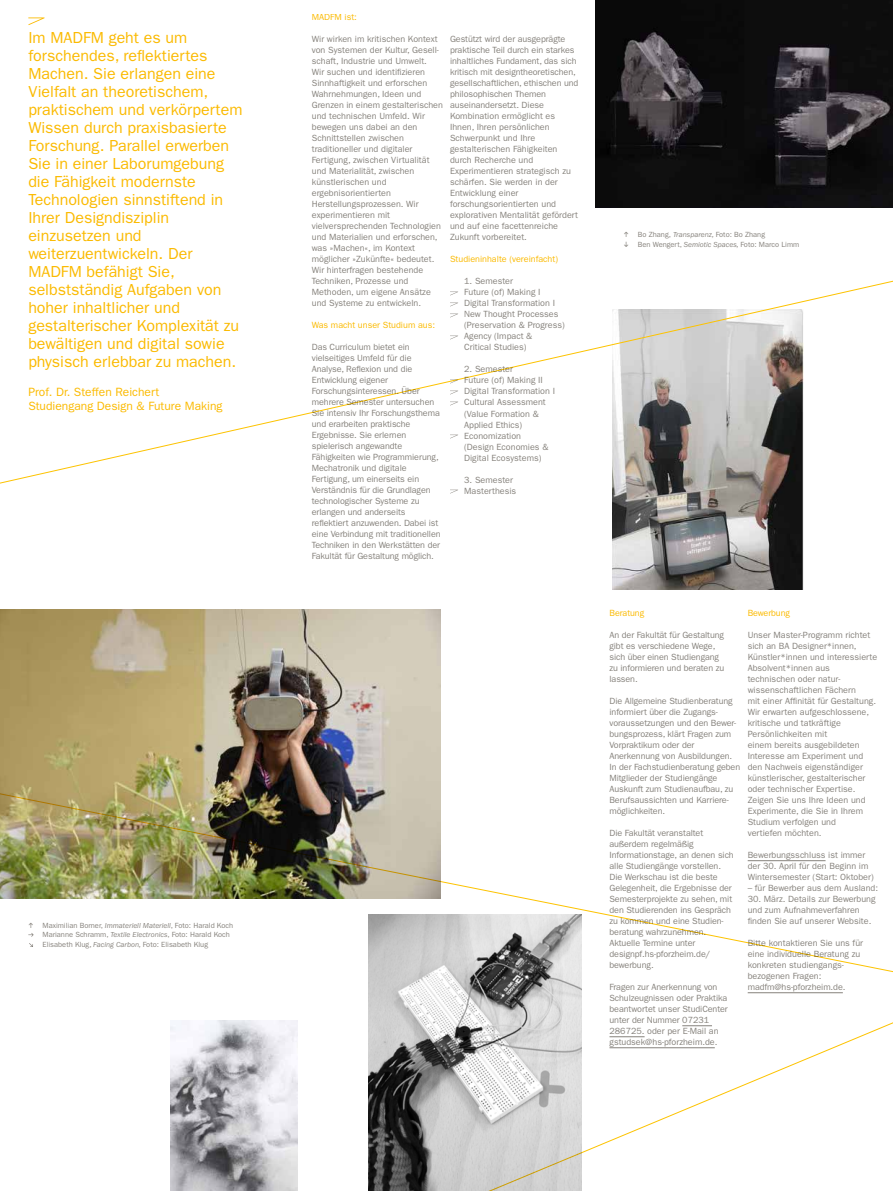
<style>
.page{position:relative;width:893px;height:1191px;background:#fff}
.page>*{position:absolute;margin:0;border:0;box-sizing:border-box;transform-origin:0 0}
.t1{font:16px/18px "ITC Franklin Gothic Std";color:#fbba00}
.t2{font:12px/14px "ITC Franklin Gothic Std";color:#fbba00}
.t3{font:9px/11px "ITC Franklin Gothic Std";color:#86827c}
.t4{font:9px "ITC Franklin Gothic Std";color:#fbba00}
.t5{font:7.5px/9.5px "ITC Franklin Gothic Std";color:#86827c}
.s1{font-family:"Replica"}
.s2{font-style:italic}
</style>
<div class="page">
<img style="left:0;top:609px;width:441px;height:179px">
<img style="left:170px;top:1020px;width:128px;height:171px">
<img style="left:595px;top:0;width:298px;height:207px">
<img style="left:612px;top:492px;width:191px;height:97px">
<svg style="left:368px;top:983px;width:525px;height:208px"></svg>
<img style="left:0;top:788px;width:893px;height:195px">
<svg style="left:0;top:280px;width:893px;height:212px"></svg>
<svg style="left:28px;top:17px;width:17px;height:8px"></svg>
<svg style="left:450px;top:292px;width:8px;height:3px"></svg>
<svg style="left:450px;top:303px;width:8px;height:3px"></svg>
<svg style="left:450px;top:314px;width:8px;height:3px"></svg>
<svg style="left:450px;top:336px;width:8px;height:3px"></svg>
<svg style="left:450px;top:380px;width:8px;height:3px"></svg>
<svg style="left:450px;top:391px;width:8px;height:3px"></svg>
<svg style="left:450px;top:402px;width:8px;height:3px"></svg>
<svg style="left:450px;top:435px;width:8px;height:3px"></svg>
<svg style="left:450px;top:490px;width:8px;height:3px"></svg>
<hr style="left:682px;top:1025px;width:30px;height:1px;background:#86827c">
<hr style="left:609px;top:1036px;width:36px;height:1px;background:#86827c">
<hr style="left:609px;top:1047px;width:106px;height:1px;background:#86827c">
<hr style="left:748px;top:860px;width:77px;height:1px;background:#86827c">
<hr style="left:748px;top:992px;width:95px;height:1px;background:#86827c">
<svg style="left:28px;top:933px;width:6px;height:3px"></svg>
<svg style="left:29px;top:943px;width:4px;height:4px"></svg>
<p class="t1" style="left:28px;top:29px;width:216px">Im MADFM geht es um forschendes, reflektiertes<br>Machen. Sie erlangen eine<br>Vielfalt an theoretischem, praktischem und verkörpertem<br>Wissen durch praxisbasierte<br>Forschung. Parallel erwerben<br>Sie in einer Laborumgebung die Fähigkeit modernste<br>Technologien sinnstiftend in<br>Ihrer Designdisziplin einzusetzen und weiterzuentwickeln. Der<br>MADFM befähigt Sie, selbstständig Aufgaben von hoher inhaltlicher und gestalterischer Komplexität zu bewältigen und digital sowie physisch erlebbar zu machen.</p>
<h2 class="t2" style="left:28px;top:385px;width:196px">Prof. Dr. Steffen Reichert<br>Studiengang Design &amp; Future Making</h2>
<p class="t5" style="left:43px;top:920px;width:192px;text-indent:-14px"><span class="s1">↑</span> Maximilian Borner, <span class="s2">Immateriell Materiell</span>, Foto: Harald Koch<br>Marianne Schramm, <span class="s2">Textile Electronics</span>, Foto: Harald Koch<br>Elisabeth Klug, <span class="s2">Facing Carbon,</span> Foto: Elisabeth Klug</p>
<p class="t4" style="left:312px;top:12px;width:47px">MADFM ist:</p>
<p class="t3" style="left:312px;top:34px;width:133px">Wir wirken im kritischen Kontext von Systemen der Kultur, Gesell&shy;schaft, Industrie und Umwelt.<br>Wir suchen und identifizieren<br>Sinnhaftigkeit und erforschen<br>Wahrnehmungen, Ideen und<br>Grenzen in einem gestalterischen und technischen Umfeld. Wir bewegen uns dabei an den<br>Schnittstellen zwischen traditioneller und digitaler<br>Fertigung, zwischen Virtualität und Materialität, zwischen künstlerischen und ergebnisorientierten<br>Herstellungsprozessen. Wir experimentieren mit vielversprechenden Technologien und Materialien und erforschen, was »Machen«, im Kontext möglicher »Zukünfte« bedeutet.<br>Wir hinterfragen bestehende<br>Techniken, Prozesse und<br>Methoden, um eigene Ansätze und Systeme zu entwickeln.</p>
<p class="t4" style="left:312px;top:320px;width:125px">Was macht unser Studium aus:</p>
<p class="t3" style="left:312px;top:342px;width:130px">Das Curriculum bietet ein vielseitiges Umfeld für die<br>Analyse, Reflexion und die<br>Entwicklung eigener<br>Forschungsinteressen. Über mehrere Semester untersuchen<br>Sie intensiv Ihr Forschungsthema und erarbeiten praktische<br>Ergebnisse. Sie erlernen spielerisch angewandte<br>Fähigkeiten wie Programmierung,<br>Mechatronik und digitale<br>Fertigung, um einerseits ein<br>Verständnis für die Grundlagen technologischer Systeme zu erlangen und anderseits reflektiert anzuwenden. Dabei ist eine Verbindung mit traditionellen<br>Techniken in den Werkstätten der<br>Fakultät für Gestaltung möglich.</p>
<p class="t3" style="left:450px;top:34px;width:130px">Gestützt wird der ausgeprägte praktische Teil durch ein starkes inhaltliches Fundament, das sich kritisch mit designtheoretischen, gesellschaftlichen, ethischen und philosophischen Themen auseinandersetzt. Diese<br>Kombination ermöglicht es<br>Ihnen, Ihren persönlichen<br>Schwerpunkt und Ihre gestalterischen Fähigkeiten durch Recherche und<br>Experimentieren strategisch zu schärfen. Sie werden in der<br>Entwicklung einer forschungsorientierten und explorativen Mentalität gefördert und auf eine facettenreiche<br>Zukunft vorbereitet.</p>
<p class="t4" style="left:450px;top:254px;width:110px">Studieninhalte (vereinfacht)</p>
<p class="t3" style="left:464px;top:276px;width:102px">1. Semester<br>Future (of) Making I<br>Digital Transformation I<br>New Thought Processes (Preservation &amp; Progress)<br>Agency (Impact &amp;<br>Critical Studies)</p>
<p class="t3" style="left:464px;top:364px;width:92px">2. Semester<br>Future (of) Making II<br>Digital Transformation I<br>Cultural Assessment (Value Formation &amp;<br>Applied Ethics)<br>Economization<br>(Design Economies &amp;<br>Digital Ecosystems)</p>
<p class="t3" style="left:464px;top:474px;width:54px">3. Semester<br>Masterthesis</p>
<p class="t5" style="left:624px;top:230px;width:177px"><span class="s1">↑</span> Bo Zhang, <span class="s2">Transparenz,</span> Foto: Bo Zhang<br><span class="s1">↓</span> Ben Wengert, <span class="s2">Semiotic Spaces,</span> Foto: Marco Limm</p>
<p class="t4" style="left:609px;top:607px;width:36px">Beratung</p>
<p class="t3" style="left:609px;top:629px;width:116px">An der Fakultät für Gestaltung gibt es verschiedene Wege, sich über einen Studiengang zu informieren und beraten zu lassen.</p>
<p class="t3" style="left:609px;top:695px;width:132px">Die Allgemeine Studienberatung informiert über die Zugangs&shy;voraussetzungen und den Bewer&shy;bungsprozess, klärt Fragen zum<br>Vorpraktikum oder der<br>Anerkennung von Ausbildungen.<br>In der Fachstudienberatung geben<br>Mitglieder der Studiengänge<br>Auskunft zum Studienaufbau, zu<br>Berufsaussichten und Karriere&shy;möglichkeiten.</p>
<p class="t3" style="left:609px;top:827px;width:126px">Die Fakultät veranstaltet außerdem regelmäßig<br>Informationstage, an denen sich alle Studiengänge vorstellen.<br>Die Werkschau ist die beste<br>Gelegenheit, die Ergebnisse der<br>Semesterprojekte zu sehen, mit den Studierenden ins Gespräch zu kommen und eine Studien&shy;beratung wahrzunehmen.<br>Aktuelle Termine unter designpf.hs-pforzheim.de/ bewerbung.</p>
<p class="t3" style="left:609px;top:981px;width:120px">Fragen zur Anerkennung von<br>Schulzeugnissen oder Praktika beantwortet unser StudiCenter unter der Nummer 07231<br>286725. oder per E-Mail an gstudsek@hs-pforzheim.de.</p>
<p class="t4" style="left:748px;top:607px;width:44px">Bewerbung</p>
<p class="t3" style="left:748px;top:629px;width:131px">Unser Master-Programm richtet sich an BA Designer*innen,<br>Künstler*innen und interessierte<br>Absolvent*innen aus technischen oder natur&shy;wissenschaftlichen Fächern<br>mit einer Affinität für Gestaltung.<br>Wir erwarten aufgeschlossene, kritische und tatkräftige<br>Persönlichkeiten mit<br>einem bereits ausgebildeten<br>Interesse am Experiment und den Nachweis eigenständiger künstlerischer, gestalterischer oder technischer Expertise.<br>Zeigen Sie uns Ihre Ideen und<br>Experimente, die Sie in Ihrem<br>Studium verfolgen und<br>vertiefen möchten.</p>
<p class="t3" style="left:748px;top:849px;width:128px">Bewerbungsschluss ist immer der 30. April für den Beginn im<br>Wintersemester (Start: Oktober)</p>
<p class="t3" style="left:748px;top:882px;width:132px">– für Bewerber aus dem Ausland:</p>
<p class="t3" style="left:748px;top:893px;width:129px">30. März. Details zur Bewerbung und zum Aufnahmeverfahren finden Sie auf unserer Website.</p>
<p class="t3" style="left:748px;top:937px;width:117px">Bitte kontaktieren Sie uns für eine individuelle Beratung zu konkreten studiengangs&shy;bezogenen Fragen: madfm@hs-pforzheim.de.</p>
</div>
